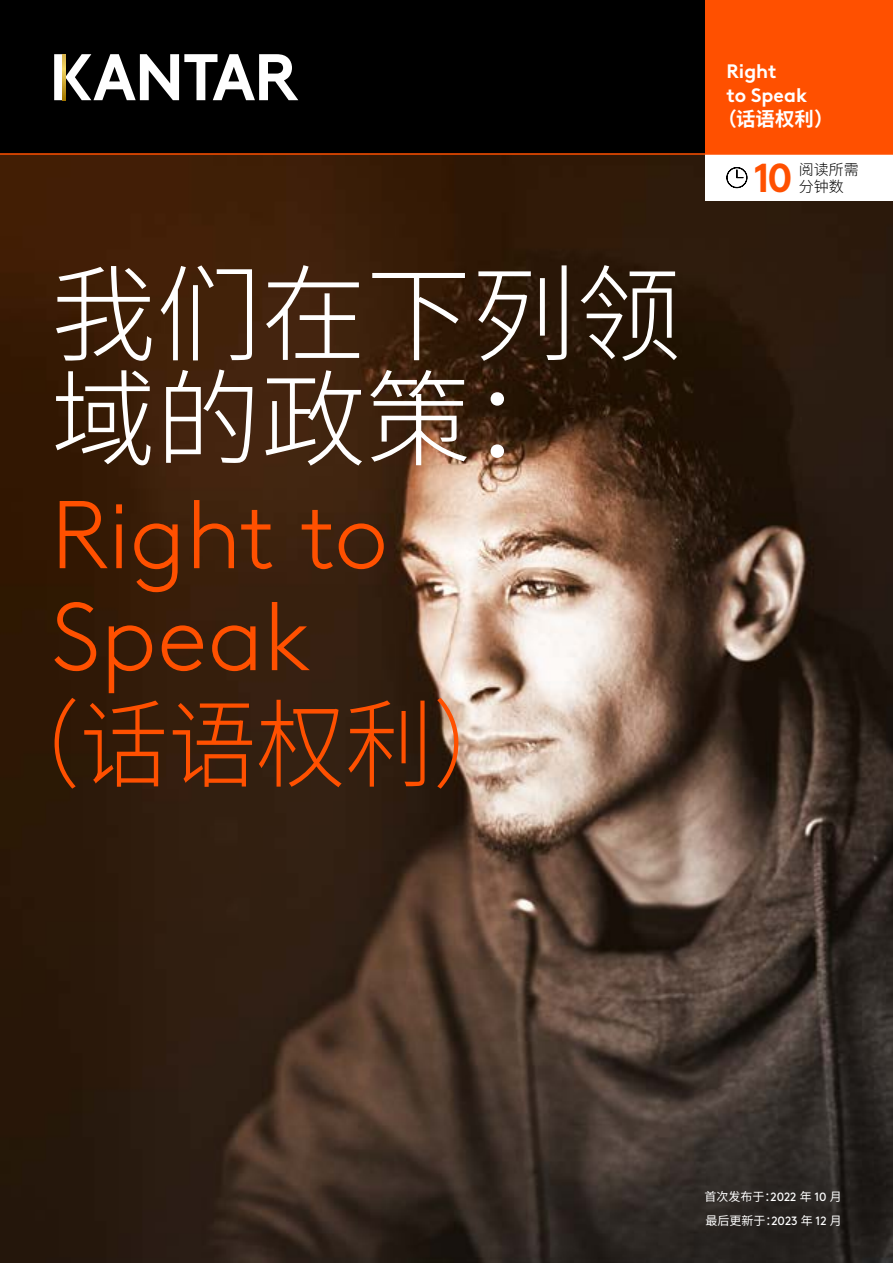
<style>
.page{position:relative;width:893px;height:1263px;background:#fff}
.page>*{position:absolute;margin:0;border:0;box-sizing:border-box;transform-origin:0 0}
.t1{font:300 105px/105px "Noto Sans CJ Ksc";color:#fff}
.t2{font:300 96px/102px "Kantar Brown";color:#ff5000}
.t3{font:300 96px "Noto Sans CJ Ksc";color:#ff5000;scale:.92 1}
.t4{font:700 40.35px "Kantar Brown";color:#ff5000}
.t5{font:700 19.5px/24.3px "Kantar Brown";color:#fff}
.t6{font:700 19.5px "Noto Sans CJ Ksc";color:#fff}
.t7{font:300 15px/16.5px "Noto Sans CJ Ksc";color:#000}
.t8{font:12px/24px "Noto Sans CJ Ksc";color:#fff}
.s1{font-family:"Kantar Brown"}
</style>
<div class="page">
<img style="left:0;top:155px;width:893px;height:1108px">
<div style="left:0;top:0;width:893px;height:154px;background:#000"></div>
<div style="left:705px;top:0;width:188px;height:154px;background:#ff5000"></div>
<div style="left:705px;top:154px;width:188px;height:47px;background:#fff"></div>
<svg style="left:726px;top:167px;width:22px;height:21px"></svg>
<hr style="left:0;top:153px;width:893px;height:2px;background:#ff5000">
<svg style="left:54px;top:54px;width:244px;height:46px"></svg>
<svg style="left:62px;top:54px;width:3px;height:46px"></svg>
<h1 class="t1" style="left:51px;top:264px;width:631px">我们在下列领域的政策：</h1>
<h2 class="t2" style="left:51px;top:477px;width:339px">Right to<br>Speak</h2>
<h2 class="t3" style="left:-8px;top:690px;width:577px">（话语权利）</h2>
<h3 class="t5" style="left:726px;top:57px;width:82px">Right<br>to Speak</h3>
<h3 class="t6" style="left:718px;top:108px;width:117px">（话语权利）</h3>
<p class="t7" style="left:799px;top:162px;width:61px">阅读所需分钟数</p>
<h3 class="t4" style="left:753px;top:145px;width:41px">10</h3>
<p class="t8" style="left:704px;top:1185px;width:139px">首次发布于：<span class="s1">2022</span> 年 <span class="s1">10</span> 月最后更新于：<span class="s1">2023</span> 年 <span class="s1">12</span> 月</p>
</div>
